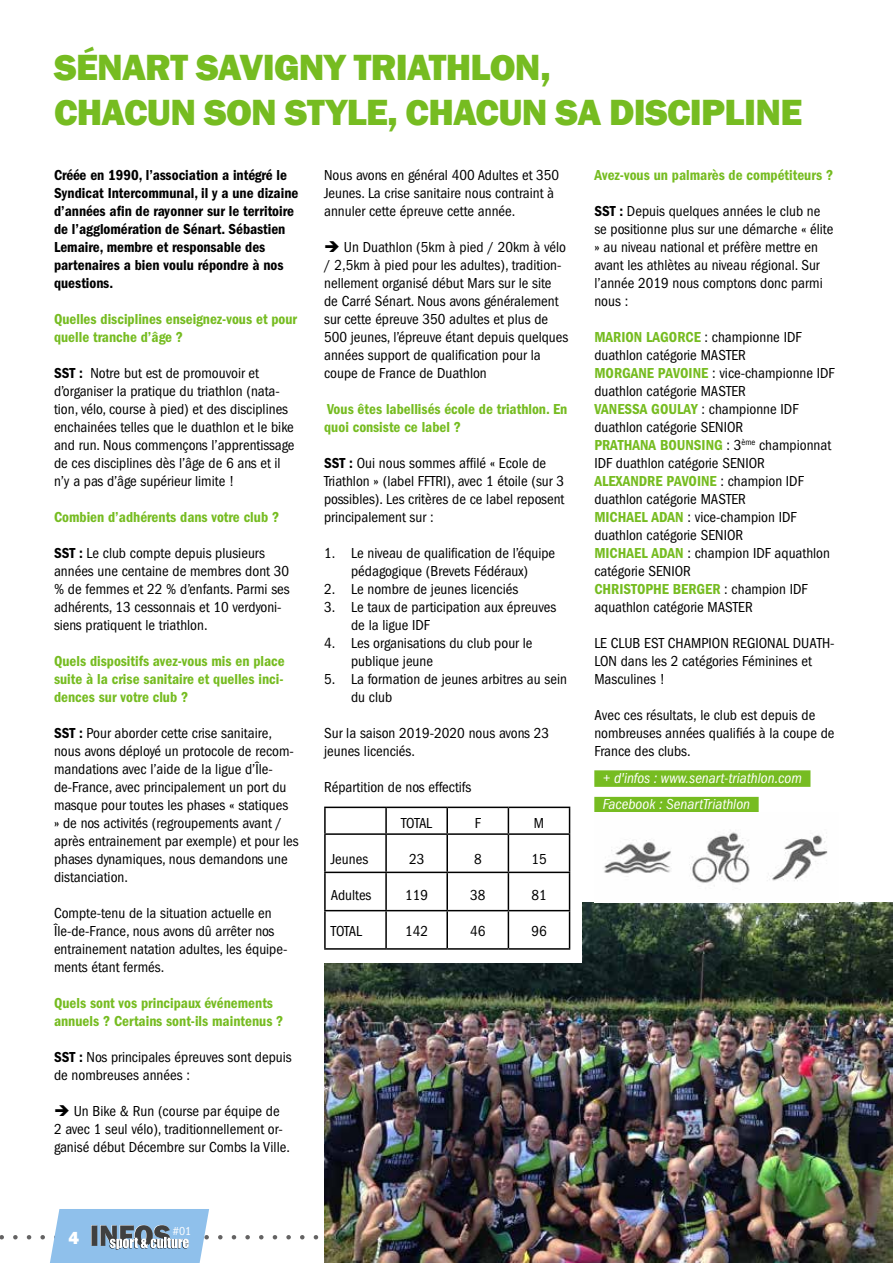
<style>
.page{position:relative;width:893px;height:1263px;background:#fff}
.page>*{position:absolute;margin:0;border:0;box-sizing:border-box;transform-origin:0 0}
.t1{font:800 37.5px/45px "Franklin Gothic";letter-spacing:-.02em;color:#76bc21}
.t2{font:800 18px "Franklin Gothic";color:#fff}
.t3{font:condensed 15px/18px "Franklin Gothic LT Pro";color:#000}
.t4{font:15px/18px "Franklin Gothic LT Pro Cn Dm";color:#76bc21}
.t5{font:15px/18px "Franklin Gothic LT Pro Cn Dm";color:#000}
.t6{font:italic condensed 15px/26.5px "Franklin Gothic LT Pro";color:#fff}
.t7{font:condensed 12px "Franklin Gothic LT Pro";color:#fff}
.s1{font-family:"Franklin Gothic LT Pro Cn Dm";font-stretch:normal}
.s2{font-family:"Franklin Gothic LT Pro Cn Dm";font-stretch:normal;color:#76bc21}
.s3{font-family:"Franklin Gothic LT Pro";font-stretch:condensed;color:#000}
</style>
<div class="page">
<svg style="left:0;top:1209px;width:319px;height:54px"></svg>
<img style="left:324px;top:902px;width:569px;height:361px">
<div style="left:311px;top:804px;width:271px;height:159px;background:#fff"></div>
<hr style="left:324px;top:807px;width:62px;height:1px;background:#000">
<hr style="left:324px;top:808px;width:2px;height:25px;background:#000">
<hr style="left:386px;top:807px;width:61px;height:1px;background:#000">
<hr style="left:385px;top:808px;width:2px;height:25px;background:#000">
<hr style="left:447px;top:807px;width:61px;height:1px;background:#000">
<hr style="left:446px;top:808px;width:2px;height:25px;background:#000">
<hr style="left:508px;top:807px;width:62px;height:1px;background:#000">
<svg style="left:508px;top:808px;width:1px;height:25px"></svg>
<svg style="left:569px;top:808px;width:1px;height:25px"></svg>
<hr style="left:324px;top:833px;width:62px;height:2px;background:#000">
<hr style="left:324px;top:835px;width:2px;height:37px;background:#000">
<hr style="left:386px;top:833px;width:61px;height:2px;background:#000">
<hr style="left:385px;top:835px;width:2px;height:37px;background:#000">
<hr style="left:447px;top:833px;width:61px;height:2px;background:#000">
<hr style="left:446px;top:835px;width:2px;height:37px;background:#000">
<hr style="left:508px;top:833px;width:62px;height:2px;background:#000">
<hr style="left:508px;top:835px;width:1px;height:37px;background:#000">
<hr style="left:569px;top:835px;width:1px;height:37px;background:#000">
<hr style="left:324px;top:872px;width:62px;height:1px;background:#000">
<hr style="left:324px;top:873px;width:2px;height:37px;background:#000">
<hr style="left:386px;top:872px;width:61px;height:1px;background:#000">
<hr style="left:385px;top:873px;width:2px;height:37px;background:#000">
<hr style="left:447px;top:872px;width:61px;height:1px;background:#000">
<hr style="left:446px;top:873px;width:2px;height:37px;background:#000">
<hr style="left:508px;top:872px;width:62px;height:1px;background:#000">
<hr style="left:508px;top:873px;width:1px;height:37px;background:#000">
<hr style="left:569px;top:873px;width:1px;height:37px;background:#000">
<hr style="left:324px;top:910px;width:62px;height:1px;background:#000">
<hr style="left:324px;top:911px;width:2px;height:37px;background:#000">
<hr style="left:386px;top:910px;width:61px;height:1px;background:#000">
<hr style="left:385px;top:911px;width:2px;height:37px;background:#000">
<hr style="left:447px;top:910px;width:61px;height:1px;background:#000">
<hr style="left:446px;top:911px;width:2px;height:37px;background:#000">
<hr style="left:508px;top:910px;width:62px;height:1px;background:#000">
<hr style="left:508px;top:911px;width:1px;height:37px;background:#000">
<hr style="left:569px;top:911px;width:1px;height:37px;background:#000">
<hr style="left:324px;top:948px;width:62px;height:2px;background:#000">
<hr style="left:386px;top:948px;width:61px;height:2px;background:#000">
<hr style="left:447px;top:948px;width:61px;height:2px;background:#000">
<hr style="left:508px;top:948px;width:62px;height:2px;background:#000">
<div style="left:594px;top:770px;width:216px;height:17px;background:#76bc21"></div>
<div style="left:594px;top:797px;width:165px;height:16px;background:#76bc21"></div>
<img style="left:604px;top:832px;width:224px;height:54px">
<h1 class="t1" style="left:54px;top:45px;width:750px">SÉNART SAVIGNY TRIATHLON,<br>CHACUN SON STYLE, CHACUN SA DISCIPLINE</h1>
<p class="t5" style="left:54px;top:166px;width:246px">Créée en 1990, l’association a intégré le Syndicat Intercommunal, il y a une dizaine d’années afin de rayonner sur le territoire de l’agglomération de Sénart. Sébastien Lemaire, membre et responsable des partenaires a bien voulu répondre à nos questions.</p>
<p class="t4" style="left:54px;top:310px;width:245px">Quelles disciplines enseignez-vous et pour quelle tranche d’âge ?</p>
<p class="t3" style="left:54px;top:364px;width:242px"><span class="s1">SST :</span> Notre but est de promouvoir et d’organiser la pratique du triathlon (nata&shy;tion, vélo, course à pied) et des disciplines enchainées telles que le duathlon et le bike and run. Nous commençons l’apprentissage de ces disciplines dès l’âge de 6 ans et il n’y a pas d’âge supérieur limite !</p>
<p class="t4" style="left:54px;top:508px;width:227px">Combien d’adhérents dans votre club ?</p>
<p class="t3" style="left:54px;top:544px;width:237px"><span class="s1">SST :</span> Le club compte depuis plusieurs années une centaine de membres dont 30 % de femmes et 22 % d’enfants. Parmi ses adhérents, 13 cessonnais et 10 verdyoni&shy;siens pratiquent le triathlon.</p>
<p class="t4" style="left:54px;top:652px;width:232px;text-align:justify">Quels dispositifs avez-vous mis en place suite à la crise sanitaire et quelles inci&shy;dences sur votre club ?</p>
<p class="t3" style="left:54px;top:724px;width:246px"><span class="s1">SST :</span> Pour aborder cette crise sanitaire, nous avons déployé un protocole de recom&shy;mandations avec l’aide de la ligue d’Île&shy;de-France, avec principalement un port du masque pour toutes les phases « statiques<br>» de nos activités (regroupements avant / après entrainement par exemple) et pour les phases dynamiques, nous demandons une distanciation.</p>
<p class="t3" style="left:54px;top:904px;width:235px">Compte-tenu de la situation actuelle en Île-de-France, nous avons dû arrêter nos entrainement natation adultes, les équipe&shy;ments étant fermés.</p>
<p class="t4" style="left:54px;top:994px;width:231px">Quels sont vos principaux événements annuels ? Certains sont-ils maintenus ?</p>
<p class="t3" style="left:54px;top:1048px;width:239px"><span class="s1">SST :</span> Nos principales épreuves sont depuis de nombreuses années :</p>
<p class="t3" style="left:54px;top:1102px;width:237px">➔ Un Bike &amp; Run (course par équipe de<br>2 avec 1 seul vélo), traditionnellement or&shy;ganisé début Décembre sur Combs la Ville.</p>
<p class="t4" style="left:594px;top:166px;width:241px">Avez-vous un palmarès de compétiteurs ?</p>
<p class="t3" style="left:594px;top:202px;width:241px"><span class="s1">SST :</span> Depuis quelques années le club ne se positionne plus sur une démarche « élite » au niveau national et préfère mettre en avant les athlètes au niveau régional. Sur l’année 2019 nous comptons donc parmi nous :</p>
<p class="t3" style="left:594px;top:328px;width:242px"><span class="s2">MARION LAGORCE</span> : championne IDF duathlon catégorie MASTER<br><span class="s2">MORGANE PAVOINE</span> : vice-championne IDF duathlon catégorie MASTER<br><span class="s2">VANESSA GOULAY</span> : championne IDF duathlon catégorie SENIOR</p>
<p class="t4" style="left:594px;top:436px;width:238px">PRATHANA BOUNSING <span class="s3">: 3</span><sup>ème</sup> <span class="s3">championnat</span></p>
<p class="t3" style="left:594px;top:454px;width:172px">IDF duathlon catégorie SENIOR</p>
<p class="t4" style="left:594px;top:472px;width:211px">ALEXANDRE PAVOINE <span class="s3">: champion IDF</span></p>
<p class="t3" style="left:594px;top:490px;width:237px">duathlon catégorie MASTER<br><span class="s2">MICHAEL ADAN</span> : vice-champion IDF duathlon catégorie SENIOR<br><span class="s2">MICHAEL ADAN</span> : champion IDF aquathlon catégorie SENIOR</p>
<p class="t4" style="left:594px;top:580px;width:215px">CHRISTOPHE BERGER <span class="s3">: champion IDF</span></p>
<p class="t3" style="left:594px;top:598px;width:160px">aquathlon catégorie MASTER</p>
<p class="t3" style="left:594px;top:634px;width:242px">LE CLUB EST CHAMPION REGIONAL DUATH-<br>LON dans les 2 catégories Féminines et<br>Masculines !</p>
<p class="t3" style="left:594px;top:706px;width:242px">Avec ces résultats, le club est depuis de nombreuses années qualifiés à la coupe de<br>France des clubs.</p>
<p class="t6" style="left:603px;top:764px;width:201px">+ d'infos : www.senart-triathlon.com<br>Facebook : SenartTriathlon</p>
<p class="t3" style="left:324px;top:166px;width:237px">Nous avons en général 400 Adultes et 350<br>Jeunes. La crise sanitaire nous contraint à annuler cette épreuve cette année.</p>
<p class="t3" style="left:324px;top:238px;width:246px">➔ Un Duathlon (5km à pied / 20km à vélo / 2,5km à pied pour les adultes), tradition&shy;nellement organisé début Mars sur le site de Carré Sénart. Nous avons généralement sur cette épreuve 350 adultes et plus de 500 jeunes, l’épreuve étant depuis quelques années support de qualification pour la coupe de France de Duathlon</p>
<p class="t4" style="left:324px;top:400px;width:245px">Vous êtes labellisés école de triathlon. En quoi consiste ce label ?</p>
<p class="t3" style="left:324px;top:454px;width:242px"><span class="s1">SST :</span> Oui nous sommes affilé « Ecole de Triathlon » (label FFTRI), avec 1 étoile (sur 3 possibles). Les critères de ce label reposent principalement sur :</p>
<p class="t3" style="left:324px;top:544px;width:233px;text-align:center">1. Le niveau de qualification de l’équipe pédagogique (Brevets Fédéraux)</p>
<p class="t3" style="left:324px;top:580px;width:196px">2. Le nombre de jeunes licenciés</p>
<p class="t3" style="left:351px;top:598px;width:207px;text-indent:-27px">3. Le taux de participation aux épreuves de la ligue IDF</p>
<p class="t3" style="left:351px;top:634px;width:183px;text-indent:-27px">4. Les organisations du club pour le publique jeune</p>
<p class="t3" style="left:351px;top:670px;width:217px;text-indent:-27px">5. La formation de jeunes arbitres au sein du club</p>
<p class="t3" style="left:324px;top:724px;width:226px">Sur la saison 2019-2020 nous avons 23 jeunes licenciés.</p>
<p class="t3" style="left:324px;top:778px;width:149px">Répartition de nos effectifs</p>
<p class="t3" style="left:401px;top:814px;width:32px">TOTAL</p>
<p class="t3" style="left:475px;top:814px;width:8px">F</p>
<p class="t3" style="left:534px;top:814px;width:12px">M</p>
<p class="t3" style="left:331px;top:850px;width:39px">Jeunes</p>
<p class="t3" style="left:409px;top:850px;width:17px">23</p>
<p class="t3" style="left:474px;top:850px;width:9px">8</p>
<p class="t3" style="left:531px;top:850px;width:17px">15</p>
<p class="t3" style="left:331px;top:886px;width:42px">Adultes</p>
<p class="t3" style="left:405px;top:886px;width:24px">119</p>
<p class="t3" style="left:470px;top:886px;width:17px">38</p>
<p class="t3" style="left:531px;top:886px;width:17px">81</p>
<p class="t3" style="left:331px;top:922px;width:32px">TOTAL</p>
<p class="t3" style="left:405px;top:922px;width:24px">142</p>
<p class="t3" style="left:470px;top:922px;width:17px">46</p>
<p class="t3" style="left:531px;top:922px;width:17px">96</p>
<p class="t2" style="left:69px;top:1226px;width:12px">4</p>
<p class="t7" style="left:173px;top:1224px;width:20px">#01</p>
</div>
